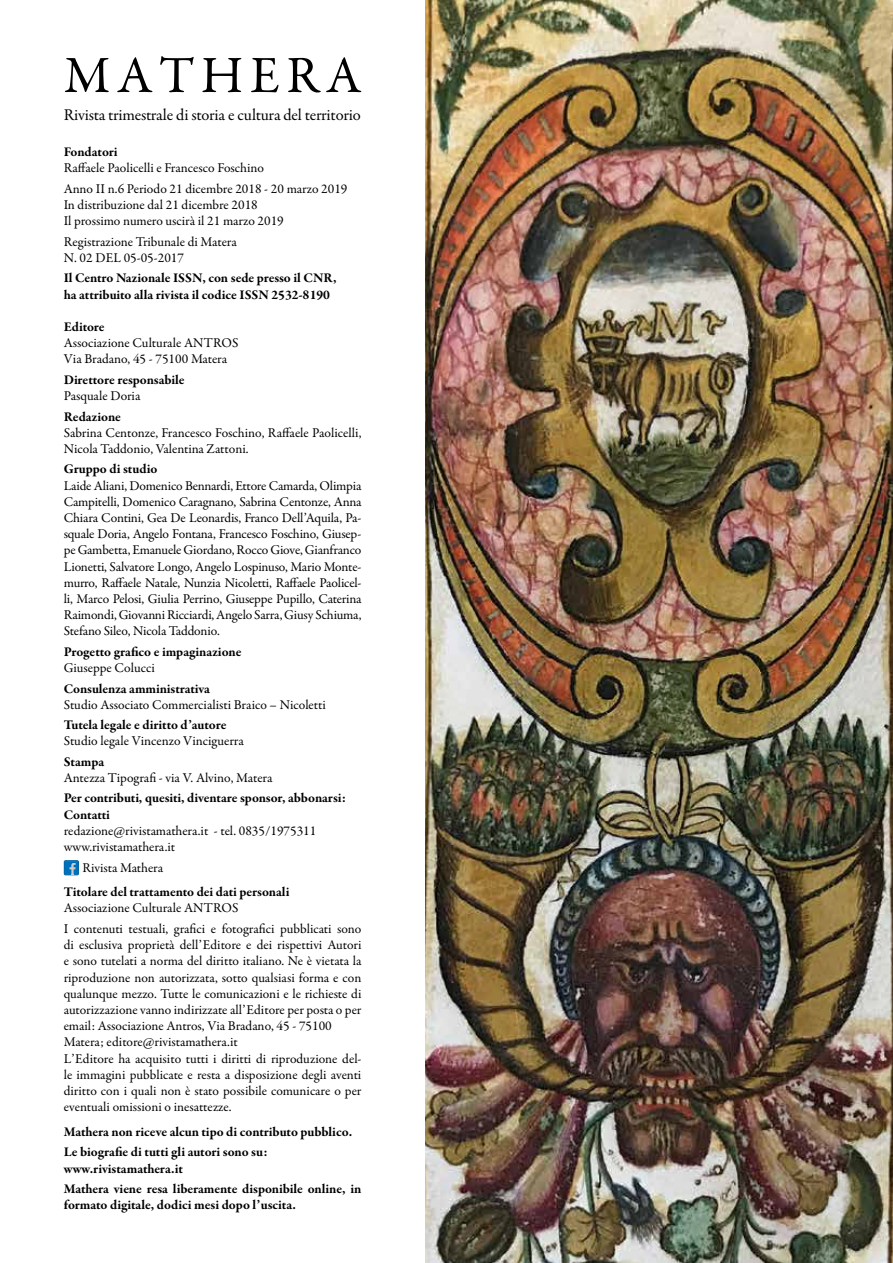
<style>
.page{position:relative;width:893px;height:1263px;background:#fff}
.page>*{position:absolute;margin:0;border:0;box-sizing:border-box;transform-origin:0 0}
.t1{font:52.5px "Garamond Premr Pro";color:#000}
.t2{font:16.5px "Garamond Premr Pro";color:#000}
.t3{font:13.5px/16.2px "Garamond Premr Pro";color:#000}
.t4{font:700 13.5px/16.2px "Garamond Premr Pro";letter-spacing:-.005em;color:#000}
.t5{font:13.5px/16.2px "Garamond Premr Pro";letter-spacing:-.02em;color:#000}
</style>
<div class="page">
<svg style="left:64px;top:860px;width:15px;height:15px"></svg>
<svg style="left:64px;top:861px;width:14px;height:15px"></svg>
<img style="left:425px;top:0;width:468px;height:1263px">
<h1 class="t1" style="left:64px;top:44px;width:299px">M A T H E R A</h1>
<p class="t2" style="left:64px;top:105px;width:298px">Rivista trimestrale di storia e cultura del territorio</p>
<p class="t4" style="left:64px;top:144px;width:55px">Fondatori</p>
<p class="t3" style="left:64px;top:158px;width:285px;line-height:20.4px">Raffaele Paolicelli e Francesco Foschino<br>Anno II n.6 Periodo 21 dicembre 2018 - 20 marzo 2019</p>
<p class="t3" style="left:64px;top:197px;width:222px">In distribuzione dal 21 dicembre 2018<br>Il prossimo numero uscirà il 21 marzo 2019</p>
<p class="t3" style="left:64px;top:234px;width:175px">Registrazione Tribunale di Matera<br>N. 02 DEL 05-05-2017</p>
<p class="t4" style="left:64px;top:270px;width:274px">Il Centro Nazionale ISSN, con sede presso il CNR, ha attribuito alla rivista il codice ISSN 2532-8190</p>
<p class="t4" style="left:64px;top:319px;width:42px">Editore</p>
<p class="t3" style="left:64px;top:335px;width:176px">Associazione Culturale ANTROS<br>Via Bradano, 45 - 75100 Matera</p>
<p class="t4" style="left:64px;top:372px;width:122px">Direttore responsabile</p>
<p class="t3" style="left:64px;top:388px;width:78px">Pasquale Doria</p>
<p class="t4" style="left:64px;top:408px;width:59px">Redazione</p>
<p class="t5" style="left:64px;top:425px;width:299px">Sabrina Centonze, Francesco Foschino, Raffaele Paolicelli,<br>Nicola Taddonio, Valentina Zattoni.</p>
<p class="t4" style="left:64px;top:461px;width:95px">Gruppo di studio</p>
<p class="t3" style="left:64px;top:477px;width:299px;text-align:justify">Laide Aliani, Domenico Bennardi, Ettore Camarda, Olimpia Campitelli, Domenico Caragnano, Sabrina Centonze, Anna Chiara Contini, Gea De Leonardis, Franco Dell’Aquila, Pa&shy;squale Doria, Angelo Fontana, Francesco Foschino, Giusep&shy;pe Gambetta, Emanuele Giordano, Rocco Giove, Gianfranco Lionetti, Salvatore Longo, Angelo Lospinuso, Mario Monte&shy;murro, Raffaele Natale, Nunzia Nicoletti, Raffaele Paolicel&shy;li, Marco Pelosi, Giulia Perrino, Giuseppe Pupillo, Caterina Raimondi, Giovanni Ricciardi, Angelo Sarra, Giusy Schiuma, Stefano Sileo, Nicola Taddonio.</p>
<p class="t4" style="left:64px;top:644px;width:179px">Progetto grafico e impaginazione</p>
<p class="t3" style="left:64px;top:660px;width:93px">Giuseppe Colucci</p>
<p class="t4" style="left:64px;top:680px;width:148px">Consulenza amministrativa</p>
<p class="t3" style="left:64px;top:697px;width:264px">Studio Associato Commercialisti Braico – Nicoletti</p>
<p class="t4" style="left:64px;top:717px;width:164px">Tutela legale e diritto d’autore</p>
<p class="t3" style="left:64px;top:733px;width:182px">Studio legale Vincenzo Vinciguerra</p>
<p class="t4" style="left:64px;top:754px;width:42px">Stampa</p>
<p class="t3" style="left:64px;top:770px;width:210px">Antezza Tipografi - via V. Alvino, Matera</p>
<p class="t4" style="left:64px;top:790px;width:284px">Per contributi, quesiti, diventare sponsor, abbonarsi:<br>Contatti</p>
<p class="t3" style="left:64px;top:823px;width:254px">redazione@rivistamathera.it - tel. 0835/1975311 www.rivistamathera.it</p>
<p class="t3" style="left:83px;top:859px;width:82px">Rivista Mathera</p>
<p class="t4" style="left:64px;top:884px;width:227px">Titolare del trattamento dei dati personali</p>
<p class="t3" style="left:64px;top:898px;width:299px;line-height:20.4px">Associazione Culturale ANTROS<br>I contenuti testuali, grafici e fotografici pubblicati sono</p>
<p class="t3" style="left:64px;top:937px;width:299px">di esclusiva proprietà dell’Editore e dei rispettivi Autori e sono tutelati a norma del diritto italiano. Ne è vietata la riproduzione non autorizzata, sotto qualsiasi forma e con qualunque mezzo. Tutte le comunicazioni e le richieste di autorizzazione vanno indirizzate all’Editore per posta o per email: Associazione Antros, Via Bradano, 45 - 75100<br>Matera; editore@rivistamathera.it<br>L’Editore ha acquisito tutti i diritti di riproduzione del&shy;le immagini pubblicate e resta a disposizione degli aventi diritto con i quali non è stato possibile comunicare o per eventuali omissioni o inesattezze.</p>
<p class="t4" style="left:64px;top:1121px;width:290px;line-height:20.4px">Mathera non riceve alcun tipo di contributo pubblico.<br>Le biografie di tutti gli autori sono su:</p>
<p class="t4" style="left:64px;top:1158px;width:299px;line-height:20.4px">www.rivistamathera.it<br>Mathera viene resa liberamente disponibile online, in</p>
<p class="t4" style="left:64px;top:1197px;width:234px">formato digitale, dodici mesi dopo l’uscita.</p>
</div>
